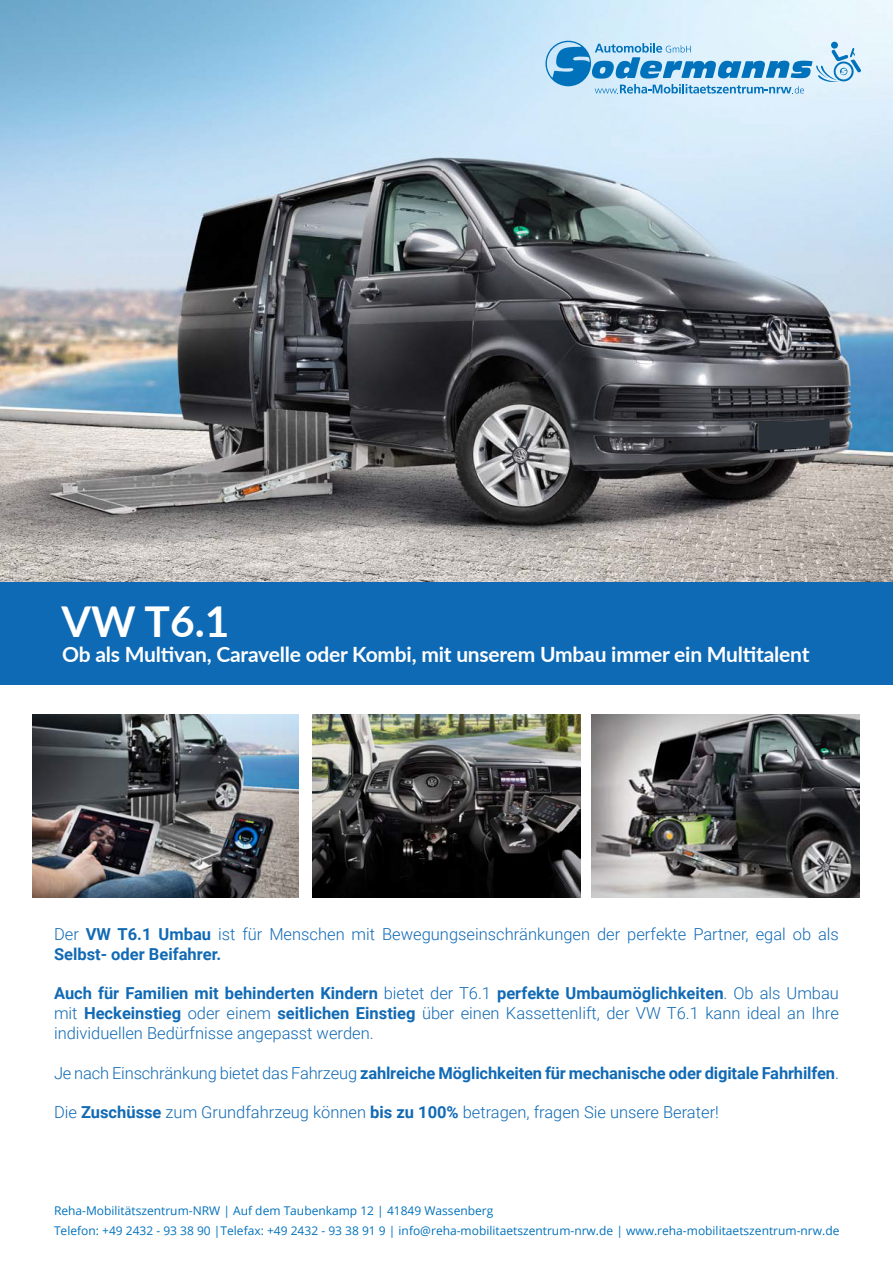
<style>
.page{position:relative;width:893px;height:1263px;background:#fff}
.page>*{position:absolute;margin:0;border:0;box-sizing:border-box;transform-origin:0 0}
.t1{font:700 42.45px "Lato";color:#fff}
.t2{font:700 21px "Lato";letter-spacing:-.01em;color:#fff}
.t3{font:300 16.5px/19.8px "Roboto";color:#116ab5}
.t4{font:700 16.5px "Roboto";letter-spacing:-.01em;color:#116ab5}
.t5{font:12px/19.8px "Open Sans";color:#0072bc}
.s1{font-weight:700}
.s2{font-weight:300}
</style>
<div class="page">
<div style="left:0;top:578px;width:893px;height:106px;background:#0f6ab5"></div>
<img style="left:0;top:0;width:893px;height:582px">
<svg style="left:545px;top:41px;width:316px;height:53px;background:#97c8e7"></svg>
<svg style="left:758px;top:419px;width:72px;height:32px;background:#32373e"></svg>
<img style="left:592px;top:714px;width:268px;height:183px">
<img style="left:33px;top:714px;width:265px;height:183px">
<img style="left:312px;top:714px;width:269px;height:183px">
<h1 class="t1" style="left:62px;top:590px;width:169px">VW T6.1</h1>
<p class="t2" style="left:62px;top:639px;width:749px">Ob als Multivan, Caravelle oder Kombi, mit unserem Umbau immer ein Multitalent</p>
<p class="t3" style="left:54px;top:924px;width:786px">Der <span class="s1">VW T6.1 Umbau</span> ist für Menschen mit Bewegungseinschränkungen der perfekte Partner, egal ob als<br><span class="s1">Selbst- oder Beifahrer.</span></p>
<p class="t3" style="left:54px;top:983px;width:786px;text-align:justify"><span class="s1">Auch für Familien mit behinderten Kindern</span> bietet der T6.1 <span class="s1">perfekte Umbaumöglichkeiten</span>. Ob als Umbau mit <span class="s1">Heckeinstieg</span> oder einem <span class="s1">seitlichen Einstieg</span> über einen Kassettenlift, der VW T6.1 kann ideal an Ihre individuellen Bedürfnisse angepasst werden.</p>
<p class="t4" style="left:54px;top:1061px;width:786px"><span class="s2">Je nach Einschränkung bietet das Fahrzeug</span> zahlreiche Möglichkeiten für mechanische oder digitale Fahrhilfen<span class="s2">.</span></p>
<p class="t3" style="left:54px;top:1102px;width:666px">Die <span class="s1">Zuschüsse</span> zum Grundfahrzeug können <span class="s1">bis zu 100%</span> betragen, fragen Sie unsere Berater!</p>
<p class="t5" style="left:54px;top:1200px;width:787px">Reha-Mobilitätszentrum-NRW | Auf dem Taubenkamp 12 | 41849 Wassenberg<br>Telefon: +49 2432 - 93 38 90 |Telefax: +49 2432 - 93 38 91 9 | info@reha-mobilitaetszentrum-nrw.de | www.reha-mobilitaetszentrum-nrw.de</p>
</div>
